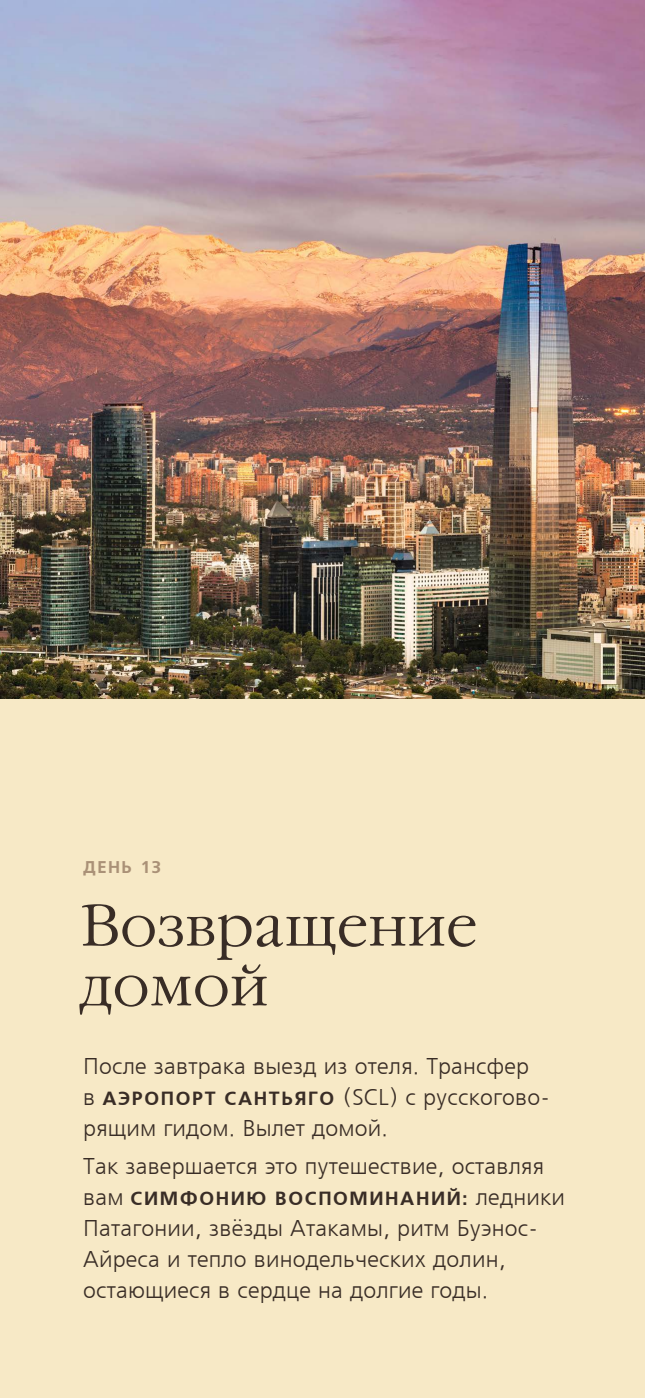
<style>
.page{position:relative;width:645px;height:1398px;background:#f7e9c6}
.page>*{position:absolute;margin:0;border:0;box-sizing:border-box;transform-origin:0 0}
.t1{font:57.5px/59.8px "Garamond C";letter-spacing:.005em;color:#392d26}
.t2{font:22.75px/30.9px "Free Set CTT";letter-spacing:.005em;color:#392d26}
.t3{font:19px "AXP Free Set C Bold";letter-spacing:.08em;color:#392d26}
.t4{font:17px "Free Set Demi C";letter-spacing:.09em;color:#aa9177}
.s1{font-family:"AXP Free Set C Bold";font-size:19px}
.s2{font-family:"Free Set CTT";font-size:22.75px}
</style>
<div class="page">
<img style="left:0;top:0;width:645px;height:699px">
<p class="t4" style="left:83px;top:858px;width:80px">ДЕНЬ 13</p>
<h1 class="t1" style="left:80px;top:898px;width:399px">Возвращение домой</h1>
<p class="t2" style="left:83px;top:1052px;width:468px">После завтрака выезд из отеля. Трансфер<br>в <span class="s1">АЭРОПОРТ САНТЬЯГО</span> (SCL) с русскогово&shy;рящим гидом. Вылет домой.</p>
<p class="t2" style="left:83px;top:1152px;width:462px">Так завершается это путешествие, оставляя</p>
<p class="t3" style="left:83px;top:1188px;width:483px"><span class="s2">вам</span> СИМФОНИЮ ВОСПОМИНАНИЙ: <span class="s2">ледники</span></p>
<p class="t2" style="left:83px;top:1214px;width:456px">Патагонии, звёзды Атакамы, ритм Буэнос-<br>Айреса и тепло винодельческих долин, остающиеся в сердце на долгие годы.</p>
</div>
